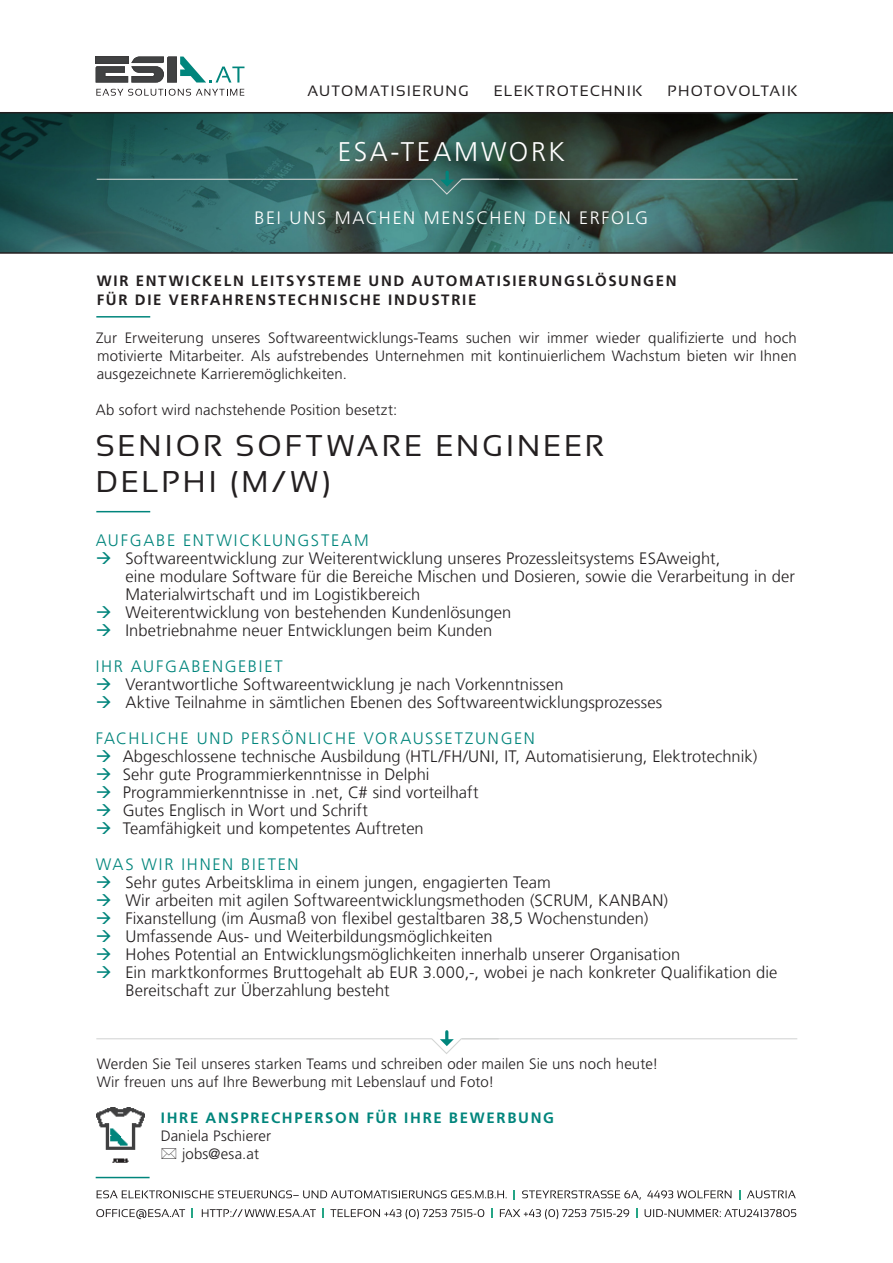
<style>
.page{position:relative;width:893px;height:1263px;background:#fff}
.page>*{position:absolute;margin:0;border:0;box-sizing:border-box;transform-origin:0 0}
.t1{font:30px/36px "Sansation";letter-spacing:.1em;color:#231f20}
.t2{font:300 27px "Frutiger LT Std";letter-spacing:.1em;color:#fff}
.t3{font:300 18px "Frutiger LT Std";letter-spacing:.095em;color:#fff}
.t4{font:300 16.5px/18px "Frutiger LT";letter-spacing:.005em;color:#231f20}
.t5{font:300 16.5px "Frutiger LT";letter-spacing:.105em;color:#00857c}
.t6{font:300 15px/18px "Frutiger LT Std";letter-spacing:.01em;color:#231f20}
.t7{font:700 15px/19.5px "Frutiger LT Std";letter-spacing:.11em;color:#231f20}
.t8{font:700 15px "Frutiger LT Std";letter-spacing:.11em;color:#00857c}
.t9{font:15px "Sansation";letter-spacing:.08em;color:#231f20}
.t10{font:15px "Sansation";letter-spacing:.06em;color:#231f20}
</style>
<div class="page">
<svg style="left:645px;top:1209px;width:151px;height:8px"></svg>
<svg style="left:500px;top:1209px;width:129px;height:10px"></svg>
<svg style="left:330px;top:1209px;width:154px;height:10px"></svg>
<svg style="left:202px;top:1209px;width:114px;height:8px"></svg>
<svg style="left:96px;top:1209px;width:89px;height:10px"></svg>
<svg style="left:747px;top:1190px;width:49px;height:8px"></svg>
<svg style="left:522px;top:1190px;width:209px;height:10px"></svg>
<svg style="left:97px;top:1190px;width:410px;height:8px"></svg>
<svg style="left:96px;top:57px;width:148px;height:26px"></svg>
<svg style="left:96px;top:89px;width:148px;height:7px"></svg>
<svg style="left:0;top:112px;width:893px;height:142px;background:#2d5651"></svg>
<hr style="left:462px;top:179px;width:336px;height:1px;background:#d3d5d4">
<svg style="left:97px;top:172px;width:403px;height:23px;background:#38625f"></svg>
<hr style="left:96px;top:316px;width:54px;height:2px;background:#00857c">
<hr style="left:462px;top:1038px;width:335px;height:1px;background:#d3d5d4">
<svg style="left:96px;top:1032px;width:404px;height:22px"></svg>
<hr style="left:96px;top:1177px;width:54px;height:1px;background:#00857c">
<img style="left:97px;top:1107px;width:48px;height:56px">
<hr style="left:96px;top:511px;width:54px;height:1px;background:#00857c">
<p class="t9" style="left:307px;top:82px;width:163px">AUTOMATISIERUNG</p>
<p class="t9" style="left:494px;top:82px;width:150px">ELEKTROTECHNIK</p>
<p class="t10" style="left:668px;top:82px;width:131px">PHOTOVOLTAIK</p>
<h2 class="t2" style="left:338px;top:137px;width:229px">ESA-TEAMWORK</h2>
<p class="t3" style="left:255px;top:208px;width:395px">BEI UNS MACHEN MENSCHEN DEN ERFOLG</p>
<p class="t7" style="left:97px;top:271px;width:581px">WIR ENTWICKELN LEITSYSTEME UND AUTOMATISIERUNGSLÖSUNGEN<br>FÜR DIE VERFAHRENSTECHNISCHE INDUSTRIE</p>
<p class="t6" style="left:96px;top:329px;width:702px;text-align:justify">Zur Erweiterung unseres Softwareentwicklungs-Teams suchen wir immer wieder qualifizierte und hoch motivierte Mitarbeiter. Als aufstrebendes Unternehmen mit kontinuierlichem Wachstum bieten wir Ihnen ausgezeichnete Karrieremöglichkeiten.</p>
<p class="t6" style="left:96px;top:401px;width:303px">Ab sofort wird nachstehende Position besetzt:</p>
<p class="t1" style="left:96px;top:428px;width:510px">SENIOR SOFTWARE ENGINEER<br>DELPHI (M/W)</p>
<p class="t5" style="left:96px;top:531px;width:275px">AUFGABE ENTWICKLUNGSTEAM</p>
<p class="t4" style="left:125px;top:550px;width:671px">Softwareentwicklung zur Weiterentwicklung unseres Prozessleitsystems ESAweight,<br>eine modulare Software für die Bereiche Mischen und Dosieren, sowie die Verarbeitung in der<br>Materialwirtschaft und im Logistikbereich</p>
<p class="t4" style="left:125px;top:604px;width:387px">Weiterentwicklung von bestehenden Kundenlösungen</p>
<p class="t4" style="left:125px;top:622px;width:368px">Inbetriebnahme neuer Entwicklungen beim Kunden</p>
<p class="t5" style="left:96px;top:657px;width:189px">IHR AUFGABENGEBIET</p>
<p class="t4" style="left:125px;top:676px;width:440px">Verantwortliche Softwareentwicklung je nach Vorkenntnissen</p>
<p class="t4" style="left:125px;top:694px;width:538px">Aktive Teilnahme in sämtlichen Ebenen des Softwareentwicklungsprozesses</p>
<p class="t5" style="left:96px;top:729px;width:441px">FACHLICHE UND PERSÖNLICHE VORAUSSETZUNGEN</p>
<p class="t4" style="left:123px;top:748px;width:636px">Abgeschlossene technische Ausbildung (HTL/FH/UNI, IT, Automatisierung, Elektrotechnik)</p>
<p class="t4" style="left:123px;top:766px;width:308px">Sehr gute Programmierkenntnisse in Delphi</p>
<p class="t4" style="left:123px;top:784px;width:357px">Programmierkenntnisse in .net, C# sind vorteilhaft</p>
<p class="t4" style="left:123px;top:802px;width:247px">Gutes Englisch in Wort und Schrift</p>
<p class="t4" style="left:123px;top:820px;width:303px">Teamfähigkeit und kompetentes Auftreten</p>
<p class="t5" style="left:96px;top:855px;width:204px">WAS WIR IHNEN BIETEN</p>
<p class="t4" style="left:125px;top:874px;width:427px">Sehr gutes Arbeitsklima in einem jungen, engagierten Team</p>
<p class="t4" style="left:125px;top:892px;width:544px">Wir arbeiten mit agilen Softwareentwicklungsmethoden (SCRUM, KANBAN)</p>
<p class="t4" style="left:125px;top:910px;width:524px">Fixanstellung (im Ausmaß von flexibel gestaltbaren 38,5 Wochenstunden)</p>
<p class="t4" style="left:125px;top:928px;width:369px">Umfassende Aus- und Weiterbildungsmöglichkeiten</p>
<p class="t4" style="left:125px;top:946px;width:556px">Hohes Potential an Entwicklungsmöglichkeiten innerhalb unserer Organisation</p>
<p class="t4" style="left:125px;top:964px;width:653px">Ein marktkonformes Bruttogehalt ab EUR 3.000,-, wobei je nach konkreter Qualifikation die<br>Bereitschaft zur Überzahlung besteht</p>
<p class="t6" style="left:97px;top:1055px;width:563px">Werden Sie Teil unseres starken Teams und schreiben oder mailen Sie uns noch heute!<br>Wir freuen uns auf Ihre Bewerbung mit Lebenslauf und Foto!</p>
<p class="t8" style="left:161px;top:1109px;width:395px">IHRE ANSPRECHPERSON FÜR IHRE BEWERBUNG</p>
<p class="t6" style="left:182px;top:1127px;width:90px;text-indent:-21px">Daniela Pschierer jobs@esa.at</p>
</div>
